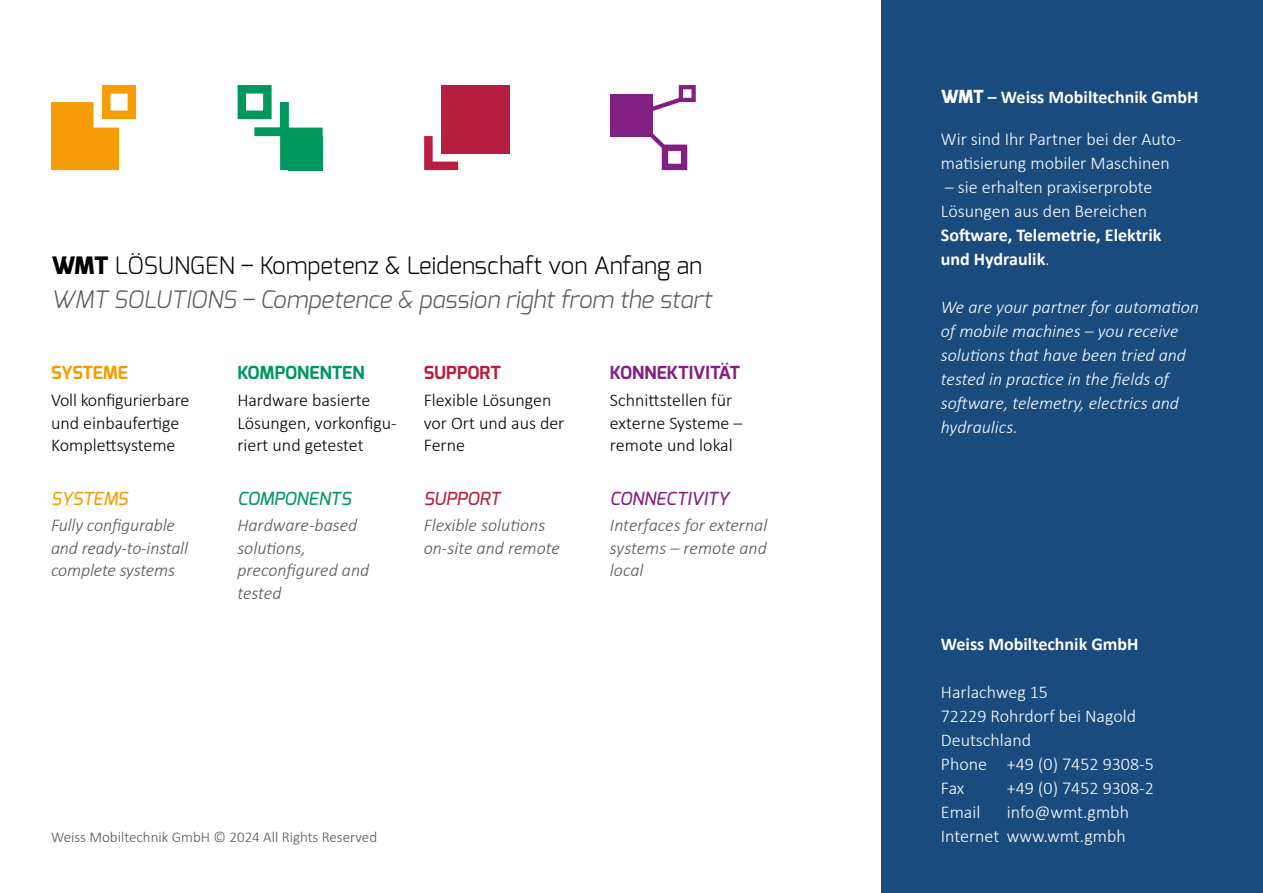
<style>
.page{position:relative;width:1263px;height:893px;background:#fff}
.page>*{position:absolute;margin:0;border:0;box-sizing:border-box;transform-origin:0 0}
.t1{font:italic 300 24px "Exo";color:#575756}
.t2{font:300 24px "Exo";color:#000}
.t3{font:300 18px/24px "Calibri";color:#fff}
.t4{font:300 18px/22.5px "Calibri";color:#000}
.t5{font:italic 300 18px/22.5px "Calibri";color:#575756}
.t6{font:italic 300 18px/24px "Calibri";color:#fff}
.t7{font:700 18px "Calibri";color:#fff}
.t8{font:700 18px "Exo";color:#831f82}
.t9{font:italic 500 18px "Exo";color:#831f82}
.t10{font:700 18px "Exo";color:#00975f}
.t11{font:italic 500 18px "Exo";color:#00975f}
.t12{font:italic 500 18px "Exo";color:#f59c00}
.t13{font:italic 500 18px "Exo";color:#b71e3f}
.t14{font:700 18px "Exo";letter-spacing:-.025em;color:#f59c00}
.t15{font:700 18px "Exo";color:#b71e3f}
.t16{font:300 15px "Calibri";color:#575756}
.s1{font-weight:800}
.s2{font-family:"Exo";font-weight:800}
.s3{font-weight:700}
</style>
<div class="page">
<div style="left:881px;top:0;width:382px;height:893px;background:#1a4b7e"></div>
<svg style="left:238px;top:85px;width:85px;height:85px"></svg>
<div style="left:289px;top:136px;width:34px;height:34px;background:#00975f"></div>
<div style="left:611px;top:94px;width:42px;height:43px;background:#831f82"></div>
<svg style="left:650px;top:85px;width:46px;height:85px"></svg>
<div style="left:441px;top:85px;width:68px;height:68px;background:#b71e3f"></div>
<svg style="left:424px;top:136px;width:34px;height:34px"></svg>
<svg style="left:51px;top:85px;width:85px;height:85px"></svg>
<p class="t2" style="left:51px;top:249px;width:652px"><span class="s1">WMT</span> LÖSUNGEN – Kompetenz &amp; Leidenschaft von Anfang an</p>
<p class="t1" style="left:51px;top:284px;width:662px">WMT SOLUTIONS – Competence &amp; passion right from the start</p>
<p class="t14" style="left:51px;top:361px;width:79px">SYSTEME</p>
<p class="t4" style="left:51px;top:389px;width:140px">Voll konfigurierbare und einbaufertige<br>Komplettsysteme</p>
<p class="t12" style="left:51px;top:486px;width:78px">SYSTEMS</p>
<p class="t5" style="left:51px;top:514px;width:139px">Fully configurable and ready-to-install complete systems</p>
<p class="t10" style="left:237px;top:361px;width:129px">KOMPONENTEN</p>
<p class="t4" style="left:237px;top:389px;width:161px">Hardware basierte<br>Lösungen, vorkonfigu&shy;riert und getestet</p>
<p class="t11" style="left:237px;top:486px;width:115px">COMPONENTS</p>
<p class="t5" style="left:237px;top:514px;width:133px">Hardware-based solutions, preconfigured and tested</p>
<p class="t15" style="left:424px;top:361px;width:79px">SUPPORT</p>
<p class="t4" style="left:424px;top:389px;width:142px">Flexible Lösungen vor Ort und aus der<br>Ferne</p>
<p class="t13" style="left:424px;top:486px;width:78px">SUPPORT</p>
<p class="t5" style="left:424px;top:514px;width:138px">Flexible solutions on-site and remote</p>
<p class="t8" style="left:610px;top:361px;width:132px">KONNEKTIVITÄT</p>
<p class="t4" style="left:610px;top:389px;width:134px">Schnittstellen für externe Systeme – remote und lokal</p>
<p class="t9" style="left:610px;top:486px;width:121px">CONNECTIVITY</p>
<p class="t5" style="left:610px;top:514px;width:159px;text-align:justify">Interfaces for external systems – remote and local</p>
<p class="t7" style="left:941px;top:84px;width:259px"><span class="s2">WMT</span> – Weiss Mobiltechnik GmbH</p>
<p class="t3" style="left:941px;top:127px;width:242px">Wir sind Ihr Partner bei der Auto&shy;matisierung mobiler Maschinen</p>
<p class="t3" style="left:941px;top:175px;width:222px">– sie erhalten praxiserprobte<br>Lösungen aus den Bereichen<br><span class="s3">Software, Telemetrie, Elektrik und Hydraulik</span>.</p>
<p class="t6" style="left:941px;top:295px;width:260px">We are your partner for automation of mobile machines – you receive solutions that have been tried and tested in practice in the fields of software, telemetry, electrics and hydraulics.</p>
<p class="t7" style="left:941px;top:631px;width:199px">Weiss Mobiltechnik GmbH</p>
<p class="t3" style="left:941px;top:680px;width:109px">Harlachweg 15</p>
<p class="t3" style="left:941px;top:704px;width:197px">72229 Rohrdorf bei Nagold</p>
<p class="t3" style="left:941px;top:728px;width:214px">Deutschland<br>Phone +49 (0) 7452 9308-5</p>
<p class="t3" style="left:941px;top:776px;width:25px">Fax</p>
<p class="t3" style="left:1007px;top:776px;width:148px">+49 (0) 7452 9308-2</p>
<p class="t3" style="left:941px;top:800px;width:41px">Email</p>
<p class="t3" style="left:1007px;top:800px;width:124px">info@wmt.gmbh</p>
<p class="t16" style="left:51px;top:828px;width:328px">Weiss Mobiltechnik GmbH © 2024 All Rights Reserved</p>
<p class="t3" style="left:941px;top:824px;width:186px">Internet www.wmt.gmbh</p>
</div>
